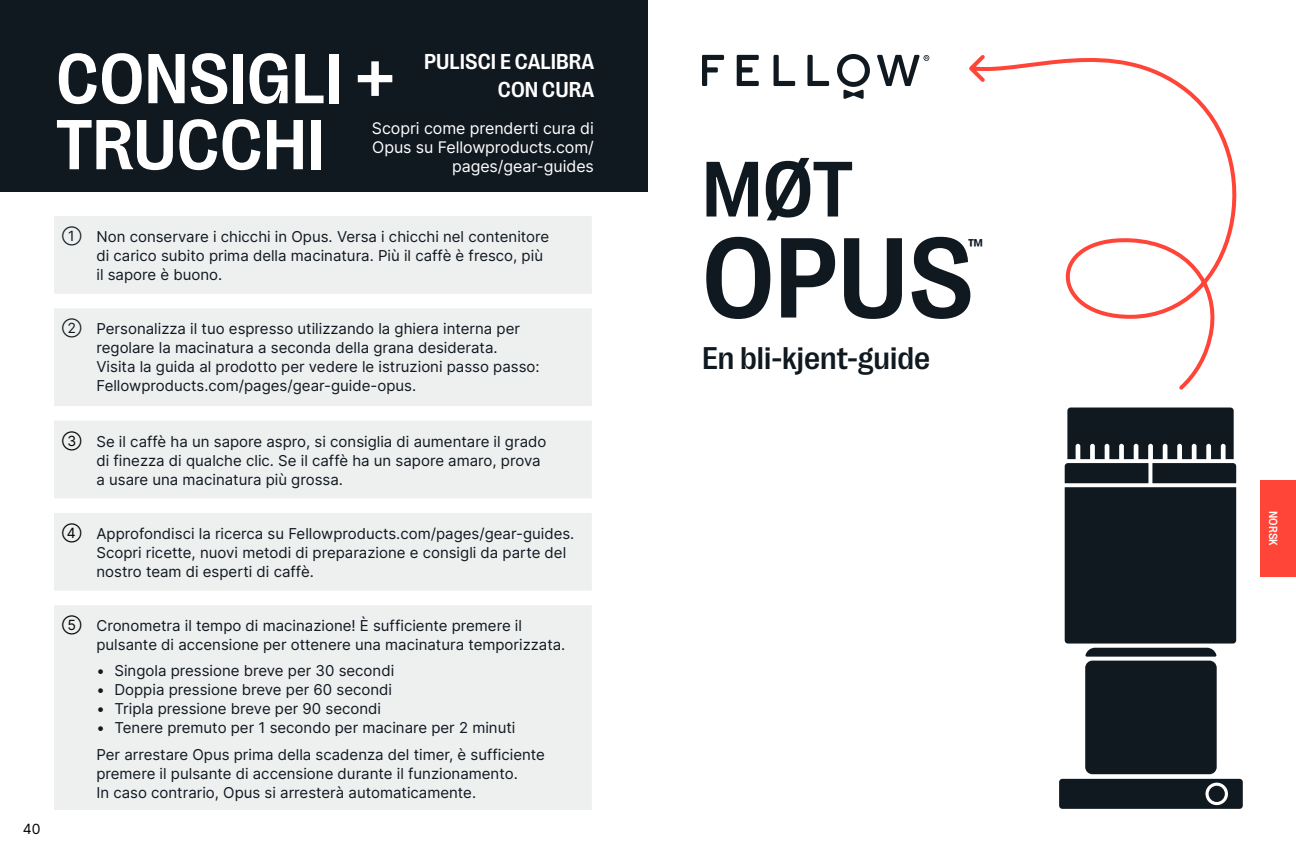
<style>
.page{position:relative;width:1296px;height:864px;background:#fff}
.page>*{position:absolute;margin:0;border:0;box-sizing:border-box;transform-origin:0 0}
.t1{font:116px "PP Right Grotesk Casual Variable";color:#101820}
.t2{font:80px "PP Right Grotesk Casual Variable";color:#101820}
.t3{font:72px/66px "PP Right Grotesk Casual Variable";color:#fff}
.t4{font:500 32px "PP Right Grotesk";color:#101820}
.t5{font:29.2px "PP Right Grotesk Casual Variable";color:#101820}
.t6{font:22px/28px "PP Right Grotesk Casual Variable";color:#fff;text-align:right}
.t7{font:16px/19px "Inter";letter-spacing:-.005em;color:#fff;text-align:right}
.t8{font:15px/19px "Inter";color:#101820}
.t9{font:14px "Inter";color:#000}
.t10{font:500 12px "PP Right Grotesk";color:#fff}
.s1{font-size:14px}
.s2{font-size:14px;color:#000}
</style>
<div class="page">
<div style="left:0;top:0;width:648px;height:192px;background:#101820"></div>
<svg style="left:1059px;top:779px;width:184px;height:30px;background:#1a2129"></svg>
<div style="left:1209px;top:786px;width:16px;height:16px;background:#101820;border-radius:50%"></div>
<div style="left:1085px;top:661px;width:132px;height:113px;background:#101820;border-radius:7px"></div>
<svg style="left:1065px;top:408px;width:171px;height:249px;background:#242b32"></svg>
<svg style="left:969px;top:55px;width:268px;height:335px"></svg>
<svg style="left:843px;top:89px;width:21px;height:10px"></svg>
<svg style="left:702px;top:55px;width:22px;height:31px"></svg>
<svg style="left:737px;top:55px;width:22px;height:31px"></svg>
<svg style="left:774px;top:55px;width:21px;height:31px"></svg>
<svg style="left:837px;top:54px;width:33px;height:33px"></svg>
<svg style="left:807px;top:55px;width:22px;height:31px"></svg>
<svg style="left:877px;top:55px;width:52px;height:31px"></svg>
<div style="left:1260px;top:480px;width:36px;height:96px;background:#ff4438"></div>
<svg style="left:54px;top:216px;width:538px;height:594px;background:#eff0f0"></svg>
<h3 class="t3" style="left:56px;top:45px;width:340px">CONSIGLI +<br>TRUCCHI</h3>
<h3 class="t6" style="left:424px;top:47px;width:172px">PULISCI E CALIBRA<br>CON CURA</h3>
<p class="t7" style="left:372px;top:118px;width:224px">Scopri come prenderti cura di<br>Opus su Fellowproducts.com/ pages/gear-guides</p>
<p class="t9" style="left:23px;top:819px;width:19px">40</p>
<p class="t8" style="left:96px;top:227px;width:454px;text-indent:-34px"><span class="s1">➀</span> Non conservare i chicchi in Opus. Versa i chicchi nel contenitore di carico subito prima della macinatura. Più il caffè è fresco, più il sapore è buono.</p>
<p class="t8" style="left:96px;top:319px;width:445px;text-indent:-34px"><span class="s1">➁</span> Personalizza il tuo espresso utilizzando la ghiera interna per regolare la macinatura a seconda della grana desiderata.<br>Visita la guida al prodotto per vedere le istruzioni passo passo:<br>Fellowproducts.com/pages/gear-guide-opus.</p>
<p class="t8" style="left:96px;top:431px;width:451px;text-indent:-34px"><span class="s2">➂</span> Se il caffè ha un sapore aspro, si consiglia di aumentare il grado di finezza di qualche clic. Se il caffè ha un sapore amaro, prova a usare una macinatura più grossa.</p>
<p class="t8" style="left:96px;top:524px;width:479px;text-indent:-34px"><span class="s2">➃</span> Approfondisci la ricerca su Fellowproducts.com/pages/gear-guides.<br>Scopri ricette, nuovi metodi di preparazione e consigli da parte del nostro team di esperti di caffè.</p>
<p class="t8" style="left:96px;top:616px;width:470px;text-indent:-34px"><span class="s2">➄</span> Cronometra il tempo di macinazione! È sufficiente premere il pulsante di accensione per ottenere una macinatura temporizzata.</p>
<p class="t8" style="left:96px;top:661px;width:299px">• Singola pressione breve per 30 secondi</p>
<p class="t8" style="left:96px;top:680px;width:297px">• Doppia pressione breve per 60 secondi</p>
<p class="t8" style="left:96px;top:699px;width:286px">• Tripla pressione breve per 90 secondi</p>
<p class="t8" style="left:96px;top:715px;width:450px;line-height:26.2px">• Tenere premuto per 1 secondo per macinare per 2 minuti<br>Per arrestare Opus prima della scadenza del timer, è sufficiente</p>
<p class="t8" style="left:96px;top:763px;width:423px">premere il pulsante di accensione durante il funzionamento.<br>In caso contrario, Opus si arresterà automaticamente.</p>
<h2 class="t2" style="left:702px;top:146px;width:152px">MØT</h2>
<h1 class="t1" style="left:702px;top:215px;width:273px">OPUS</h1>
<h3 class="t5" style="left:968px;top:233px;width:17px">™</h3>
<h3 class="t4" style="left:702px;top:341px;width:230px">En bli-kjent-guide</h3>
<p class="t10" style="left:1280px;top:511px;width:36px;rotate:90deg">NORSK</p>
</div>
